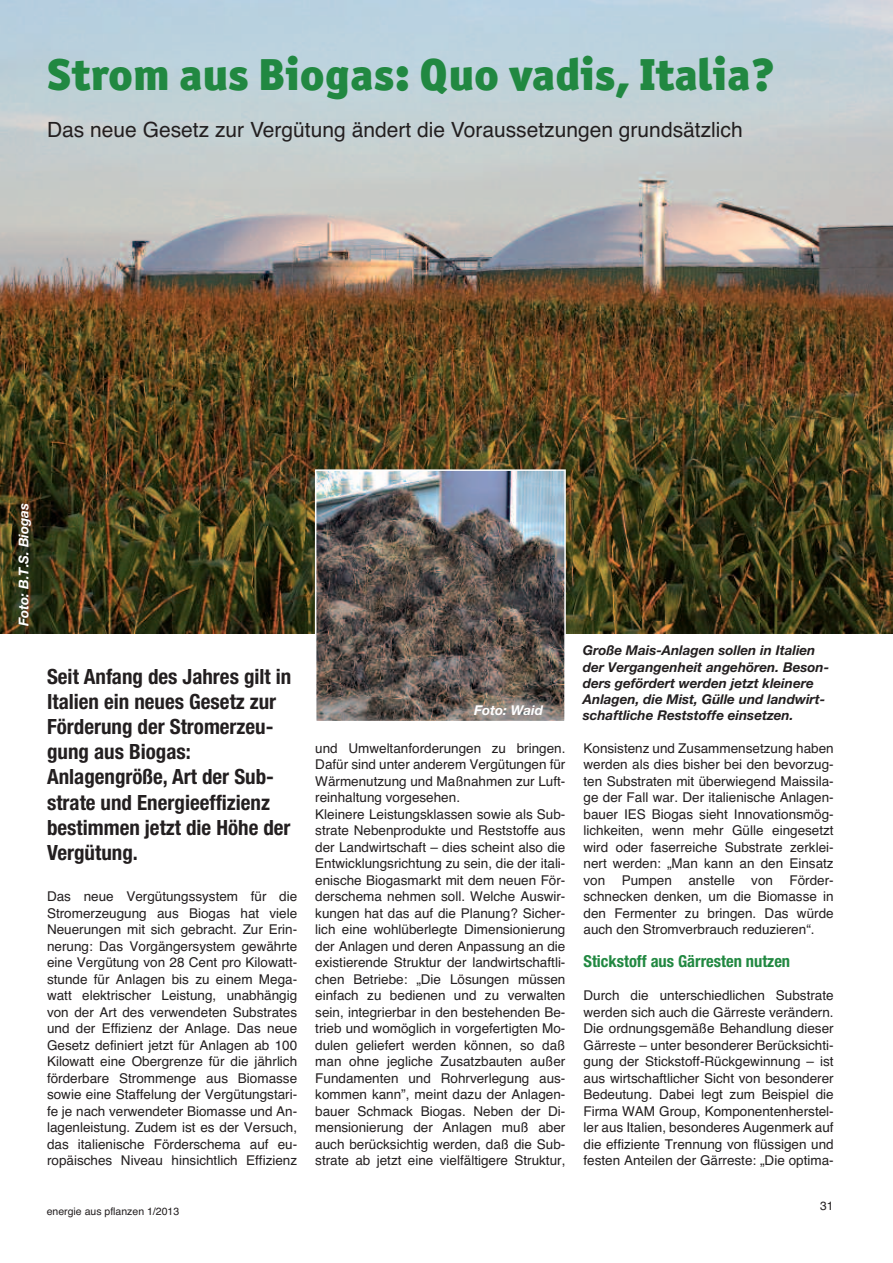
<style>
.page{position:relative;width:893px;height:1263px;background:#fff}
.page>*{position:absolute;margin:0;border:0;box-sizing:border-box;transform-origin:0 0}
.t1{font:45px "Officina San ITC Black OS";color:#218841}
.t2{font:700 condensed 21px/25.2px "Helvetica Neue";color:#231f20}
.t3{font:21px "Helvetica";color:#231f20}
.t4{font:700 condensed 16.5px "Helvetica Neue";color:#218841}
.t5{font:13.5px/16.5px "Helvetica";color:#231f20;text-align:justify}
.t6{font:italic 700 13.5px/16.2px "Helvetica Neue";color:#231f20}
.t7{font:italic 700 13.5px "Helvetica Neue";color:#fff}
.t8{font:12px "Helvetica";color:#231f20}
.t9{font:10.5px "Helvetica";color:#231f20}
</style>
<div class="page">
<img style="left:0;top:0;width:893px;height:633px">
<img style="left:318px;top:472px;width:245px;height:247px">
<div style="left:315px;top:469px;width:251px;height:253px;border:2px solid #fff"></div>
<h1 class="t1" style="left:47px;top:60px;width:729px">Strom aus Biogas: Quo vadis, Italia?</h1>
<h2 class="t3" style="left:47px;top:118px;width:697px">Das neue Gesetz zur Vergütung ändert die Voraussetzungen grundsätzlich</h2>
<p class="t7" style="left:19px;top:625px;width:124px;rotate:-90deg">Foto: B.T.S. Biogas</p>
<h2 class="t2" style="left:47px;top:665px;width:246px">Seit Anfang des Jahres gilt in<br>Italien ein neues Gesetz zur<br>Förderung der Stromerzeu&shy;gung aus Biogas:<br>Anlagengröße, Art der Sub&shy;strate und Energieeffizienz bestimmen jetzt die Höhe der<br>Vergütung.</h2>
<p class="t5" style="left:47px;top:888px;width:252px">Das neue Vergütungssystem für die Stromerzeugung aus Biogas hat viele Neuerungen mit sich gebracht. Zur Erin&shy;nerung: Das Vorgängersystem gewährte eine Vergütung von 28 Cent pro Kilowatt&shy;stunde für Anlagen bis zu einem Mega&shy;watt elektrischer Leistung, unabhängig von der Art des verwendeten Substrates und der Effizienz der Anlage. Das neue Gesetz definiert jetzt für Anlagen ab 100<br>Kilowatt eine Obergrenze für die jährlich förderbare Strommenge aus Biomasse sowie eine Staffelung der Vergütungstari&shy;fe je nach verwendeter Biomasse und An&shy;lagenleistung. Zudem ist es der Versuch, das italienische Förderschema auf eu&shy;ropäisches Niveau hinsichtlich Effizienz</p>
<p class="t9" style="left:47px;top:1205px;width:134px">energie aus pflanzen 1/2013</p>
<p class="t7" style="left:474px;top:705px;width:70px">Foto: Waid</p>
<p class="t6" style="left:583px;top:644px;width:248px">Große Mais-Anlagen sollen in Italien der Vergangenheit angehören. Beson&shy;ders gefördert werden jetzt kleinere Anlagen, die Mist, Gülle und landwirt&shy;schaftliche Reststoffe einsetzen.</p>
<p class="t5" style="left:315px;top:740px;width:252px;text-align:left">und Umweltanforderungen zu bringen.<br>Dafür sind unter anderem Vergütungen für Wärmenutzung und Maßnahmen zur Luft&shy;reinhaltung vorgesehen.<br>Kleinere Leistungsklassen sowie als Sub&shy;strate Nebenprodukte und Reststoffe aus der Landwirtschaft – dies scheint also die Entwicklungsrichtung zu sein, die der itali&shy;enische Biogasmarkt mit dem neuen För&shy;derschema nehmen soll. Welche Auswir&shy;kungen hat das auf die Planung? Sicher&shy;lich eine wohlüberlegte Dimensionierung der Anlagen und deren Anpassung an die existierende Struktur der landwirtschaftli&shy;chen Betriebe: „Die Lösungen müssen einfach zu bedienen und zu verwalten sein, integrierbar in den bestehenden Be&shy;trieb und womöglich in vorgefertigten Mo&shy;dulen geliefert werden können, so daß man ohne jegliche Zusatzbauten außer Fundamenten und Rohrverlegung aus&shy;kommen kann”, meint dazu der Anlagen&shy;bauer Schmack Biogas. Neben der Di&shy;mensionierung der Anlagen muß aber auch berücksichtig werden, daß die Sub&shy;strate ab jetzt eine vielfältigere Struktur,</p>
<p class="t5" style="left:583px;top:740px;width:252px">Konsistenz und Zusammensetzung haben werden als dies bisher bei den bevorzug&shy;ten Substraten mit überwiegend Maissila&shy;ge der Fall war. Der italienische Anlagen&shy;bauer IES Biogas sieht Innovationsmög&shy;lichkeiten, wenn mehr Gülle eingesetzt wird oder faserreiche Substrate zerklei&shy;nert werden: „Man kann an den Einsatz von Pumpen anstelle von Förder&shy;schnecken denken, um die Biomasse in den Fermenter zu bringen. Das würde auch den Stromverbrauch reduzieren“.</p>
<p class="t4" style="left:583px;top:955px;width:208px">Stickstoff aus Gärresten nutzen</p>
<p class="t5" style="left:583px;top:987px;width:252px">Durch die unterschiedlichen Substrate werden sich auch die Gärreste verändern.<br>Die ordnungsgemäße Behandlung dieser Gärreste – unter besonderer Berücksichti&shy;gung der Stickstoff-Rückgewinnung – ist aus wirtschaftlicher Sicht von besonderer Bedeutung. Dabei legt zum Beispiel die Firma WAM Group, Komponentenherstel&shy;ler aus Italien, besonderes Augenmerk auf die effiziente Trennung von flüssigen und festen Anteilen der Gärreste: „Die optima-</p>
<p class="t8" style="left:820px;top:1199px;width:15px">31</p>
</div>
